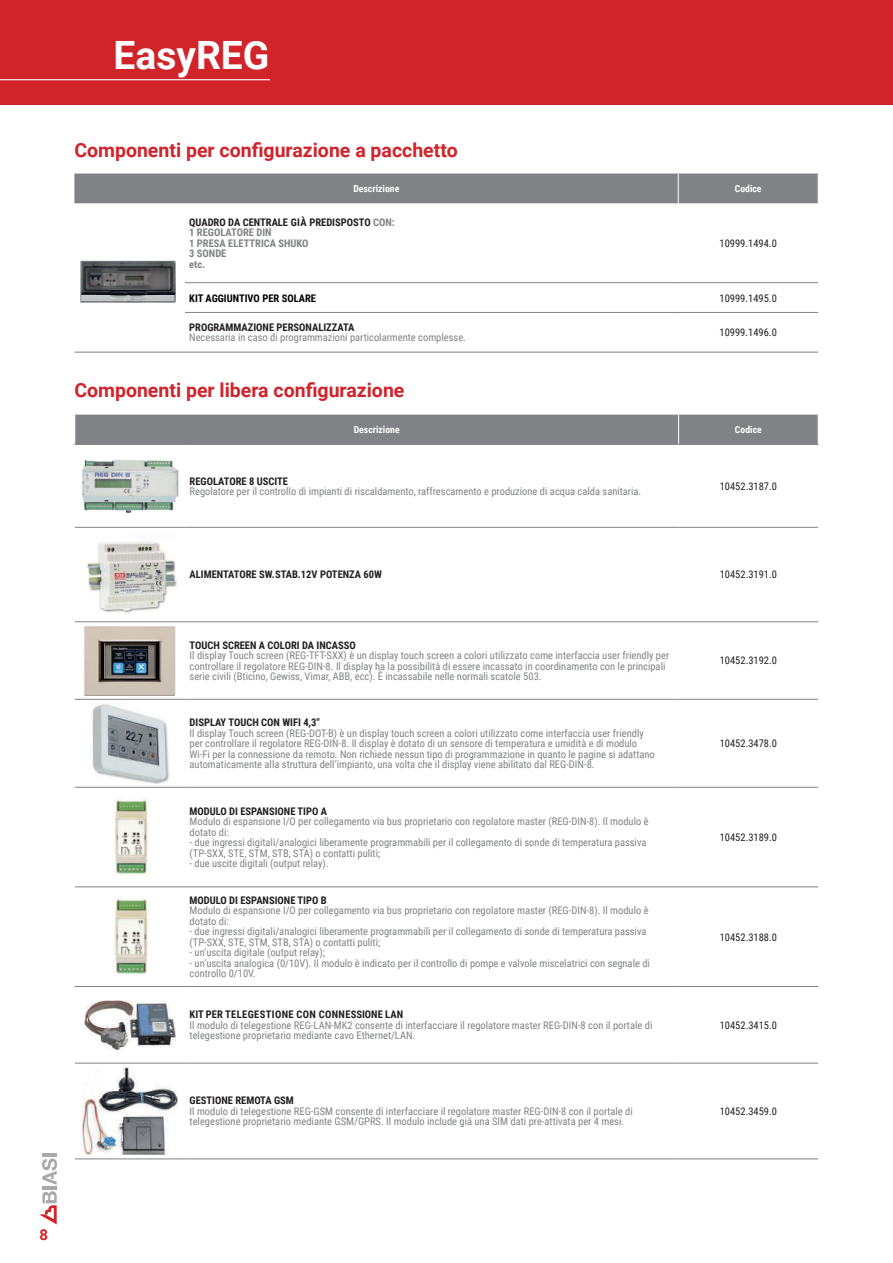
<style>
.page{position:relative;width:893px;height:1263px;background:#fff}
.page>*{position:absolute;margin:0;border:0;box-sizing:border-box;transform-origin:0 0}
.t1{font:700 39px "Roboto";color:#fff}
.t2{font:700 19.5px "Roboto";color:#d1232a}
.t3{font:700 15px "Roboto";color:#d1232a}
.t4{font:10.5px/10.5px "Roboto Condensed";color:#808285}
.t5{font:700 10.5px "Roboto Condensed";color:#231f20}
.t6{font:10.5px "Roboto Condensed";color:#231f20}
.t7{font:700 10.5px/10.5px "Roboto Condensed";color:#808285}
.t8{font:700 10.5px "Roboto Condensed";letter-spacing:.035em;color:#231f20}
.t9{font:700 10.5px "Roboto Condensed";color:#000}
.t10{font:700 9.75px "Roboto Condensed";color:#fff}
.s1{color:#231f20}
</style>
<div class="page">
<div style="left:0;top:0;width:893px;height:105px;background:#d1232a"></div>
<hr style="left:0;top:79px;width:270px;height:1px;background:#fff">
<div style="left:74px;top:174px;width:744px;height:29px;background:#808285"></div>
<hr style="left:185px;top:282px;width:493px;height:1px;background:#808285">
<hr style="left:678px;top:282px;width:140px;height:1px;background:#808285">
<hr style="left:185px;top:312px;width:493px;height:1px;background:#808285">
<hr style="left:678px;top:312px;width:140px;height:1px;background:#808285">
<hr style="left:185px;top:352px;width:493px;height:1px;background:#808285">
<hr style="left:678px;top:352px;width:140px;height:1px;background:#808285">
<hr style="left:74px;top:352px;width:111px;height:1px;background:#808285">
<hr style="left:75px;top:621px;width:110px;height:1px;background:#808285">
<hr style="left:185px;top:621px;width:494px;height:1px;background:#808285">
<hr style="left:679px;top:621px;width:139px;height:1px;background:#808285">
<hr style="left:75px;top:699px;width:110px;height:1px;background:#808285">
<hr style="left:185px;top:699px;width:494px;height:1px;background:#808285">
<hr style="left:679px;top:699px;width:139px;height:1px;background:#808285">
<hr style="left:75px;top:787px;width:110px;height:1px;background:#808285">
<hr style="left:185px;top:787px;width:494px;height:1px;background:#808285">
<hr style="left:679px;top:787px;width:139px;height:1px;background:#808285">
<hr style="left:75px;top:886px;width:110px;height:1px;background:#808285">
<hr style="left:185px;top:886px;width:494px;height:1px;background:#808285">
<hr style="left:679px;top:886px;width:139px;height:1px;background:#808285">
<hr style="left:75px;top:986px;width:110px;height:1px;background:#808285">
<hr style="left:185px;top:986px;width:494px;height:1px;background:#808285">
<hr style="left:679px;top:986px;width:139px;height:1px;background:#808285">
<hr style="left:75px;top:1063px;width:110px;height:1px;background:#808285">
<hr style="left:185px;top:1063px;width:494px;height:1px;background:#808285">
<hr style="left:679px;top:1063px;width:139px;height:1px;background:#808285">
<hr style="left:75px;top:1158px;width:110px;height:1px;background:#808285">
<hr style="left:185px;top:1158px;width:494px;height:1px;background:#808285">
<hr style="left:679px;top:1158px;width:139px;height:1px;background:#808285">
<div style="left:74px;top:415px;width:745px;height:29px;background:#808285"></div>
<hr style="left:74px;top:444px;width:111px;height:1px;background:#808285">
<hr style="left:185px;top:444px;width:494px;height:1px;background:#808285">
<hr style="left:679px;top:444px;width:140px;height:1px;background:#808285">
<hr style="left:75px;top:527px;width:110px;height:1px;background:#808285">
<hr style="left:185px;top:527px;width:494px;height:1px;background:#808285">
<hr style="left:679px;top:527px;width:139px;height:1px;background:#808285">
<img style="left:82px;top:459px;width:97px;height:54px">
<img style="left:86px;top:542px;width:91px;height:71px">
<img style="left:84px;top:626px;width:92px;height:69px">
<img style="left:92px;top:704px;width:78px;height:79px">
<img style="left:114px;top:797px;width:34px;height:78px">
<img style="left:114px;top:896px;width:34px;height:79px">
<img style="left:85px;top:1000px;width:90px;height:49px">
<img style="left:82px;top:1067px;width:96px;height:88px">
<img style="left:81px;top:260px;width:94px;height:43px">
<hr style="left:42px;top:1186px;width:15px;height:3px;background:#a8a9ad">
<hr style="left:42px;top:1153px;width:15px;height:4px;background:#a8a9ad">
<svg style="left:39px;top:1191px;width:18px;height:33px"></svg>
<svg style="left:42px;top:1158px;width:15px;height:27px"></svg>
<h1 class="t1" style="left:114px;top:28px;width:157px">EasyREG</h1>
<h2 class="t2" style="left:74px;top:136px;width:385px">Componenti per configurazione a pacchetto</h2>
<p class="t10" style="left:353px;top:182px;width:47px">Descrizione</p>
<p class="t10" style="left:735px;top:182px;width:28px">Codice</p>
<p class="t7" style="left:189px;top:217px;width:207px"><span class="s1">QUADRO DA CENTRALE GIÀ PREDISPOSTO</span> CON:<br>1 REGOLATORE DIN<br>1 PRESA ELETTRICA SHUKO<br>3 SONDE<br>etc.</p>
<p class="t6" style="left:719px;top:236px;width:59px">10999.1494.0</p>
<p class="t9" style="left:189px;top:290px;width:128px">KIT AGGIUNTIVO PER SOLARE</p>
<p class="t6" style="left:719px;top:290px;width:59px">10999.1495.0</p>
<p class="t5" style="left:189px;top:320px;width:167px">PROGRAMMAZIONE PERSONALIZZATA</p>
<p class="t4" style="left:189px;top:332px;width:278px">Necessaria in caso di programmazioni particolarmente complesse.</p>
<p class="t6" style="left:719px;top:325px;width:59px">10999.1496.0</p>
<h2 class="t2" style="left:74px;top:376px;width:332px">Componenti per libera configurazione</h2>
<p class="t10" style="left:354px;top:423px;width:47px">Descrizione</p>
<p class="t10" style="left:735px;top:423px;width:28px">Codice</p>
<p class="t5" style="left:190px;top:473px;width:100px">REGOLATORE 8 USCITE</p>
<p class="t4" style="left:190px;top:486px;width:453px">Regolatore per il controllo di impianti di riscaldamento, raffrescamento e produzione di acqua calda sanitaria.</p>
<p class="t6" style="left:720px;top:479px;width:59px">10452.3187.0</p>
<p class="t5" style="left:190px;top:567px;width:194px">ALIMENTATORE SW.STAB.12V POTENZA 60W</p>
<p class="t6" style="left:720px;top:567px;width:59px">10452.3191.0</p>
<p class="t5" style="left:190px;top:638px;width:168px">TOUCH SCREEN A COLORI DA INCASSO</p>
<p class="t4" style="left:190px;top:650px;width:481px">Il display Touch screen (REG-TFT-SXX) è un display touch screen a colori utilizzato come interfaccia user friendly per controllare il regolatore REG-DIN-8. Il display ha la possibilità di essere incassato in coordinamento con le principali serie civili (Bticino, Gewiss, Vimar, ABB, ecc). È incassabile nelle normali scatole 503.</p>
<p class="t6" style="left:720px;top:653px;width:59px">10452.3192.0</p>
<p class="t5" style="left:190px;top:715px;width:132px">DISPLAY TOUCH CON WIFI 4,3"</p>
<p class="t4" style="left:190px;top:727px;width:467px">Il display Touch screen (REG-DOT-B) è un display touch screen a colori utilizzato come interfaccia user friendly per controllare il regolatore REG-DIN-8. Il display è dotato di un sensore di temperatura e umidità e di modulo Wi-Fi per la connessione da remoto. Non richiede nessun tipo di programmazione in quanto le pagine si adattano automaticamente alla struttura dell’impianto, una volta che il display viene abilitato dal REG-DIN-8.</p>
<p class="t6" style="left:720px;top:736px;width:59px">10452.3478.0</p>
<p class="t5" style="left:190px;top:804px;width:139px">MODULO DI ESPANSIONE TIPO A</p>
<p class="t4" style="left:190px;top:816px;width:461px">Modulo di espansione I/O per collegamento via bus proprietario con regolatore master (REG-DIN-8). Il modulo è dotato di:</p>
<p class="t4" style="left:190px;top:837px;width:458px">- due ingressi digitali/analogici liberamente programmabili per il collegamento di sonde di temperatura passiva (TP-SXX, STE, STM, STB, STA) o contatti puliti;</p>
<p class="t4" style="left:190px;top:858px;width:141px">- due uscite digitali (output relay).</p>
<p class="t6" style="left:720px;top:830px;width:59px">10452.3189.0</p>
<p class="t5" style="left:190px;top:893px;width:139px">MODULO DI ESPANSIONE TIPO B</p>
<p class="t4" style="left:190px;top:905px;width:461px">Modulo di espansione I/O per collegamento via bus proprietario con regolatore master (REG-DIN-8). Il modulo è dotato di:</p>
<p class="t4" style="left:190px;top:926px;width:458px">- due ingressi digitali/analogici liberamente programmabili per il collegamento di sonde di temperatura passiva (TP-SXX, STE, STM, STB, STA) o contatti puliti;</p>
<p class="t4" style="left:190px;top:947px;width:137px">- un’uscita digitale (output relay);</p>
<p class="t4" style="left:190px;top:957px;width:462px">- un’uscita analogica (0/10V). Il modulo è indicato per il controllo di pompe e valvole miscelatrici con segnale di controllo 0/10V.</p>
<p class="t6" style="left:720px;top:929px;width:59px">10452.3188.0</p>
<p class="t8" style="left:190px;top:1007px;width:215px">KIT PER TELEGESTIONE CON CONNESSIONE LAN</p>
<p class="t4" style="left:190px;top:1019px;width:464px">Il modulo di telegestione REG-LAN-MK2 consente di interfacciare il regolatore master REG-DIN-8 con il portale di telegestione proprietario mediante cavo Ethernet/LAN.</p>
<p class="t6" style="left:720px;top:1018px;width:59px">10452.3415.0</p>
<p class="t5" style="left:190px;top:1093px;width:106px">GESTIONE REMOTA GSM</p>
<p class="t4" style="left:190px;top:1105px;width:445px">Il modulo di telegestione REG-GSM consente di interfacciare il regolatore master REG-DIN-8 con il portale di telegestione proprietario mediante GSM/GPRS. Il modulo include già una SIM dati pre-attivata per 4 mesi.</p>
<p class="t6" style="left:720px;top:1104px;width:59px">10452.3459.0</p>
<h3 class="t3" style="left:40px;top:1224px;width:10px">8</h3>
</div>
